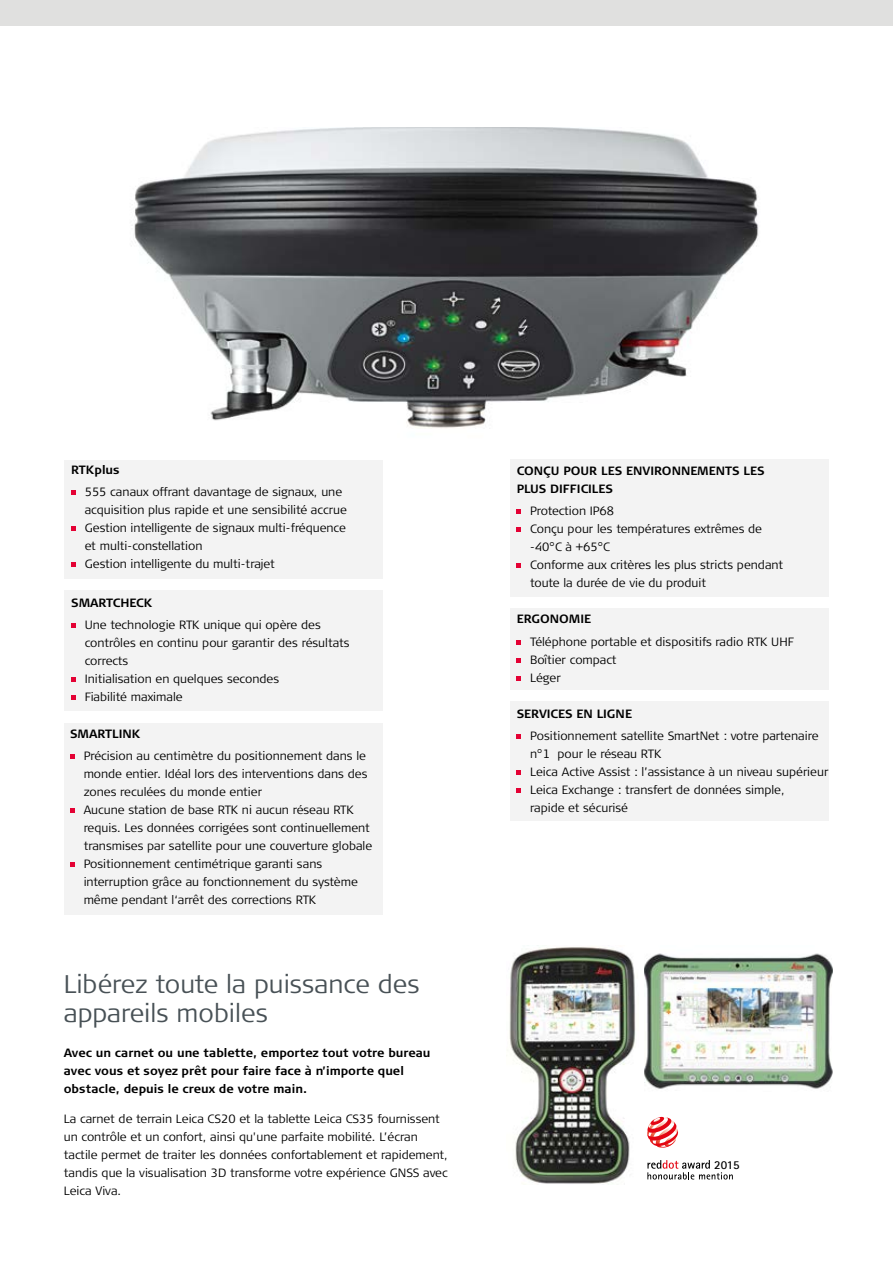
<style>
.page{position:relative;width:893px;height:1263px;background:#fff}
.page>*{position:absolute;margin:0;border:0;box-sizing:border-box;transform-origin:0 0}
.t1{font:300 25.5px/28.5px "Signa Column";color:#485156}
.t2{font:700 12.15px "Rotis Sans Serif Std";color:#000}
.t3{font:300 12px/18px "Signa Column";color:#000}
.t4{font:700 12px/18px "Signa Column";color:#000}
</style>
<div class="page">
<div style="left:0;top:0;width:893px;height:26px;background:#e0e0df"></div>
<div style="left:510px;top:608px;width:319px;height:82px;background:#f3f3f3"></div>
<div style="left:510px;top:459px;width:319px;height:138px;background:#f3f3f3"></div>
<img style="left:134px;top:128px;width:625px;height:300px">
<div style="left:510px;top:702px;width:319px;height:119px;background:#f3f3f3"></div>
<div style="left:64px;top:723px;width:319px;height:191px;background:#f3f3f3"></div>
<svg style="left:70px;top:755px;width:4px;height:4px"></svg>
<svg style="left:70px;top:809px;width:4px;height:4px"></svg>
<svg style="left:70px;top:863px;width:4px;height:4px"></svg>
<svg style="left:517px;top:510px;width:4px;height:4px"></svg>
<svg style="left:517px;top:528px;width:4px;height:4px"></svg>
<svg style="left:517px;top:564px;width:4px;height:4px"></svg>
<svg style="left:517px;top:640px;width:4px;height:4px"></svg>
<svg style="left:517px;top:658px;width:4px;height:4px"></svg>
<svg style="left:517px;top:676px;width:4px;height:4px"></svg>
<svg style="left:517px;top:734px;width:4px;height:4px"></svg>
<svg style="left:517px;top:770px;width:4px;height:4px"></svg>
<svg style="left:517px;top:788px;width:4px;height:4px"></svg>
<div style="left:64px;top:460px;width:319px;height:118px;background:#f3f3f3"></div>
<svg style="left:71px;top:490px;width:4px;height:5px"></svg>
<svg style="left:71px;top:526px;width:4px;height:5px"></svg>
<svg style="left:71px;top:562px;width:4px;height:5px"></svg>
<div style="left:64px;top:590px;width:319px;height:121px;background:#f3f3f3"></div>
<svg style="left:71px;top:623px;width:4px;height:4px"></svg>
<svg style="left:71px;top:677px;width:4px;height:4px"></svg>
<svg style="left:71px;top:695px;width:4px;height:4px"></svg>
<img style="left:509px;top:947px;width:127px;height:237px">
<img style="left:644px;top:953px;width:188px;height:136px">
<svg style="left:647px;top:1160px;width:86px;height:19px"></svg>
<svg style="left:647px;top:1117px;width:31px;height:31px"></svg>
<p class="t4" style="left:71px;top:461px;width:50px">RTKplus</p>
<p class="t3" style="left:85px;top:483px;width:264px">555 canaux offrant davantage de signaux, une acquisition plus rapide et une sensibilité accrue Gestion intelligente de signaux multi-fréquence et multi-constellation<br>Gestion intelligente du multi-trajet</p>
<p class="t4" style="left:71px;top:593px;width:83px">SMARTCHECK</p>
<p class="t3" style="left:85px;top:616px;width:266px">Une technologie RTK unique qui opère des contrôles en continu pour garantir des résultats corrects<br>Initialisation en quelques secondes<br>Fiabilité maximale</p>
<p class="t4" style="left:70px;top:725px;width:72px">SMARTLINK</p>
<p class="t3" style="left:84px;top:747px;width:290px">Précision au centimètre du positionnement dans le monde entier. Idéal lors des interventions dans des zones reculées du monde entier<br>Aucune station de base RTK ni aucun réseau RTK requis. Les données corrigées sont continuellement transmises par satellite pour une couverture globale Positionnement centimétrique garanti sans interruption grâce au fonctionnement du système même pendant l‘arrêt des corrections RTK</p>
<h1 class="t1" style="left:64px;top:970px;width:357px">Libérez toute la puissance des appareils mobiles</h1>
<p class="t4" style="left:64px;top:1044px;width:368px">Avec un carnet ou une tablette, emportez tout votre bureau avec vous et soyez prêt pour faire face à n’importe quel obstacle, depuis le creux de votre main.</p>
<p class="t3" style="left:64px;top:1110px;width:386px">La carnet de terrain Leica CS20 et la tablette Leica CS35 fournissent un contrôle et un confort, ainsi qu'une parfaite mobilité. L’écran tactile permet de traiter les données confortablement et rapidement, tandis que la visualisation 3D transforme votre expérience GNSS avec Leica Viva.</p>
<p class="t4" style="left:517px;top:462px;width:249px">CONÇU POUR LES ENVIRONNEMENTS LES<br>PLUS DIFFICILES</p>
<p class="t3" style="left:530px;top:502px;width:254px">Protection IP68<br>Conçu pour les températures extrêmes de -40°C à +65°C<br>Conforme aux critères les plus stricts pendant toute la durée de vie du produit</p>
<p class="t4" style="left:517px;top:610px;width:76px">ERGONOMIE</p>
<p class="t3" style="left:530px;top:633px;width:265px">Téléphone portable et dispositifs radio RTK UHF<br>Boîtier compact<br>Léger</p>
<p class="t4" style="left:517px;top:705px;width:117px">SERVICES EN LIGNE</p>
<p class="t3" style="left:530px;top:727px;width:300px">Positionnement satellite SmartNet : votre partenaire n°1 pour le réseau RTK<br>Leica Active Assist : l’assistance à un niveau supérieur Leica Exchange : transfert de données simple,<br>rapide et sécurisé</p>
<p class="t2" style="left:714px;top:1157px;width:27px">2015</p>
</div>
